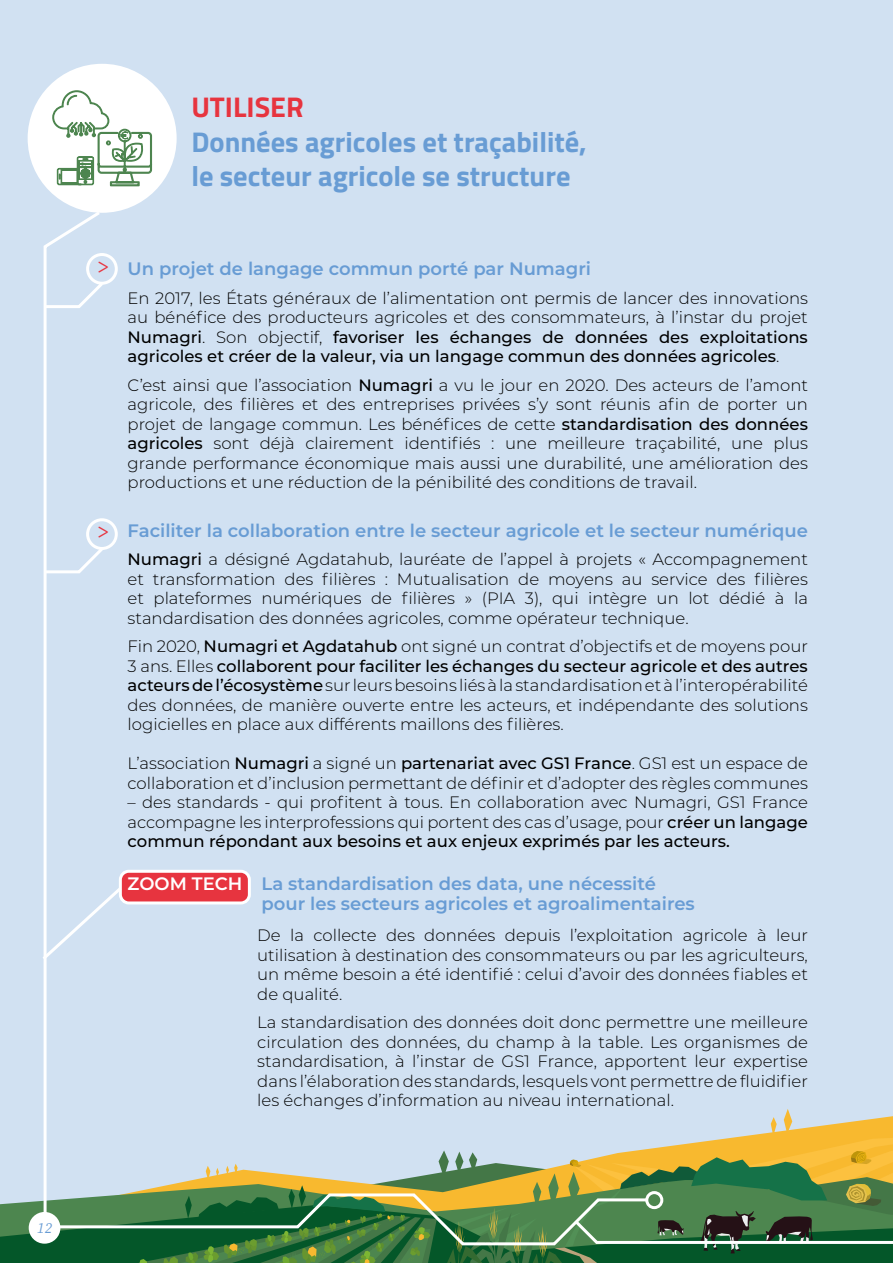
<style>
.page{position:relative;width:893px;height:1263px;background:#d1e1f2}
.page>*{position:absolute;margin:0;border:0;box-sizing:border-box;transform-origin:0 0}
.t1{font:700 28.5px/34.2px "Titillium Web";color:#689cd4}
.t2{font:700 28.5px "Titillium Web";color:#e7343f}
.t3{font:italic 24px "Source Serif Variable";color:#e7343f}
.t4{font:600 18px/19.5px "Montserrat";color:#689cd4}
.t5{font:300 16.5px/19.5px "Montserrat";color:#000;text-align:justify}
.t6{font:italic 15px "Source Serif Variable";color:#689cd4}
.s1{font-weight:500}
.s2{color:#fff}
</style>
<div class="page">
<div style="left:29px;top:65px;width:146px;height:146px;background:#fff;border-radius:50%"></div>
<svg style="left:43px;top:209px;width:203px;height:900px"></svg>
<svg style="left:0;top:1109px;width:893px;height:154px"></svg>
<div style="left:645px;top:1191px;width:18px;height:18px;border:3px solid #fff;border-radius:50%"></div>
<div style="left:120px;top:871px;width:129px;height:32px;background:#e7343f;border-radius:9px"></div>
<div style="left:119px;top:870px;width:132px;height:34px;border:3px solid #fff;border-radius:9px"></div>
<svg style="left:43px;top:884px;width:82px;height:79px"></svg>
<svg style="left:43px;top:545px;width:63px;height:30px"></svg>
<div style="left:86px;top:518px;width:32px;height:32px;border:3px solid #fff;border-radius:50%"></div>
<svg style="left:43px;top:279px;width:63px;height:31px"></svg>
<div style="left:86px;top:253px;width:32px;height:32px;border:3px solid #fff;border-radius:50%"></div>
<svg style="left:52px;top:90px;width:101px;height:97px"></svg>
<div style="left:30px;top:1213px;width:29px;height:29px;background:#fff;border-radius:50%"></div>
<div style="left:29px;top:1212px;width:31px;height:32px;border:3px solid #fff;border-radius:50%"></div>
<p class="t6" style="left:37px;top:1218px;width:17px">12</p>
<h1 class="t2" style="left:191px;top:86px;width:114px">UTILISER</h1>
<h1 class="t1" style="left:191px;top:123px;width:397px">Données agricoles et traçabilité, le secteur agricole se structure</h1>
<h2 class="t3" style="left:97px;top:250px;width:14px">&gt;</h2>
<h2 class="t3" style="left:97px;top:516px;width:14px">&gt;</h2>
<p class="t4" style="left:128px;top:258px;width:465px">Un projet de langage commun porté par Numagri</p>
<p class="t5" style="left:128px;top:288px;width:682px">En 2017, les États généraux de l’alimentation ont permis de lancer des innovations au bénéfice des producteurs agricoles et des consommateurs, à l’instar du projet <span class="s1">Numagri</span>. Son objectif, <span class="s1">favoriser les échanges de données des exploitations agricoles et créer de la valeur, via un langage commun des données agricoles</span>.</p>
<p class="t5" style="left:128px;top:375px;width:682px">C’est ainsi que l’association <span class="s1">Numagri</span> a vu le jour en 2020. Des acteurs de l’amont agricole, des filières et des entreprises privées s’y sont réunis afin de porter un projet de langage commun. Les bénéfices de cette <span class="s1">standardisation des données agricoles</span> sont déjà clairement identifiés : une meilleure traçabilité, une plus grande performance économique mais aussi une durabilité, une amélioration des productions et une réduction de la pénibilité des conditions de travail.</p>
<p class="t4" style="left:128px;top:520px;width:682px">Faciliter la collaboration entre le secteur agricole et le secteur numérique</p>
<p class="t5" style="left:128px;top:549px;width:682px"><span class="s1">Numagri</span> a désigné Agdatahub, lauréate de l’appel à projets « Accompagnement et transformation des filières : Mutualisation de moyens au service des filières et plateformes numériques de filières » (PIA 3), qui intègre un lot dédié à la standardisation des données agricoles, comme opérateur technique.</p>
<p class="t5" style="left:128px;top:636px;width:682px">Fin 2020, <span class="s1">Numagri et Agdatahub</span> ont signé un contrat d’objectifs et de moyens pour 3 ans. Elles <span class="s1">collaborent pour faciliter les échanges du secteur agricole et des autres acteurs de l’écosystème</span> sur leurs besoins liés à la standardisation et à l’interopérabilité des données, de manière ouverte entre les acteurs, et indépendante des solutions logicielles en place aux différents maillons des filières.</p>
<p class="t5" style="left:128px;top:753px;width:682px">L’association <span class="s1">Numagri</span> a signé un <span class="s1">partenariat avec GS1 France</span>. GS1 est un espace de collaboration et d’inclusion permettant de définir et d’adopter des règles communes</p>
<p class="t5" style="left:128px;top:792px;width:682px">– des standards - qui profitent à tous. En collaboration avec Numagri, GS1 France accompagne les interprofessions qui portent des cas d’usage, pour <span class="s1">créer un langage commun répondant aux besoins et aux enjeux exprimés par les acteurs.</span></p>
<p class="t4" style="left:261px;top:873px;width:435px;text-indent:-134px"><span class="s2">ZOOM TECH</span> La standardisation des data, une nécessité pour les secteurs agricoles et agroalimentaires</p>
<p class="t5" style="left:257px;top:925px;width:552px">De la collecte des données depuis l’exploitation agricole à leur utilisation à destination des consommateurs ou par les agriculteurs, un même besoin a été identifié : celui d’avoir des données fiables et de qualité.</p>
<p class="t5" style="left:257px;top:1012px;width:552px">La standardisation des données doit donc permettre une meilleure circulation des données, du champ à la table. Les organismes de standardisation, à l’instar de GS1 France, apportent leur expertise dans l’élaboration des standards, lesquels vont permettre de fluidifier les échanges d’information au niveau international.</p>
</div>
